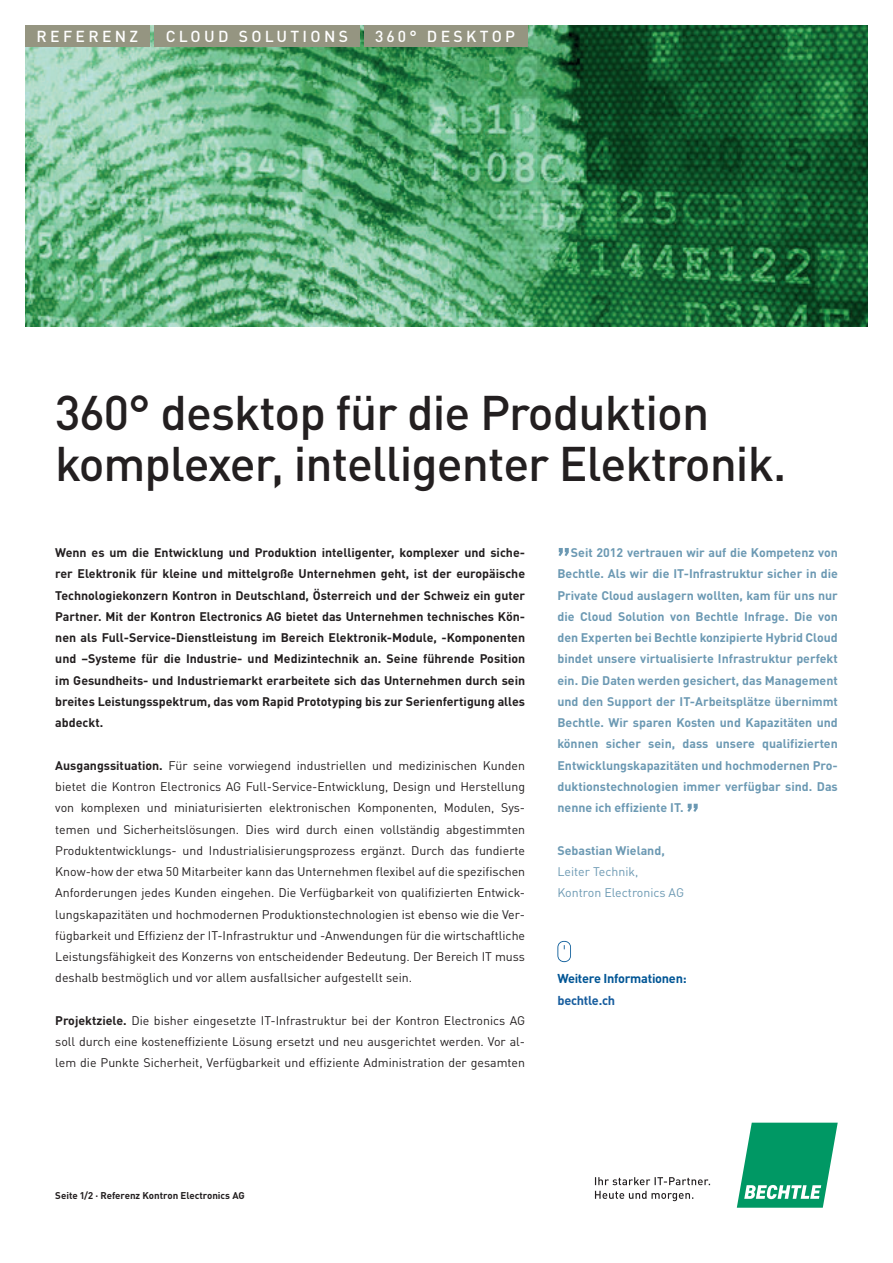
<style>
.page{position:relative;width:893px;height:1263px;background:#fff}
.page>*{position:absolute;margin:0;border:0;box-sizing:border-box;transform-origin:0 0}
.t1{font:500 48px/51px "Bechtle DIN";letter-spacing:-.02em;color:#231f20}
.t2{font:500 15.75px "Bechtle DIN";letter-spacing:.21em;color:#fff}
.t3{font:700 12.75px "Bechtle DIN";letter-spacing:-.02em;color:#005595}
.t4{font:700 12.75px "Bechtle DIN";letter-spacing:-.02em;color:#175d9e}
.t5{font:12.3px/21.3px "Bechtle DIN";color:#231f20;text-align:justify}
.t6{font:700 12.3px/21.3px "Bechtle DIN";color:#231f20;text-align:justify}
.t7{font:700 12.3px/21.3px "Bechtle DIN";color:#6c99b3;text-align:justify}
.t8{font:12.3px/21.3px "Bechtle DIN";color:#6c99b3}
.t9{font:700 9.75px "Bechtle DIN";color:#231f20}
.s1{font-weight:700}
</style>
<div class="page">
<img style="left:26px;top:26px;width:841px;height:301px">
<svg style="left:558px;top:548px;width:11px;height:8px"></svg>
<svg style="left:687px;top:804px;width:11px;height:8px"></svg>
<div style="left:26px;top:26px;width:124px;height:21px;background:#959581"></div>
<div style="left:155px;top:26px;width:205px;height:21px;background:#959581"></div>
<div style="left:364px;top:26px;width:164px;height:21px;background:#959581"></div>
<svg style="left:737px;top:1123px;width:101px;height:85px"></svg>
<svg style="left:595px;top:1191px;width:98px;height:10px"></svg>
<svg style="left:595px;top:1177px;width:115px;height:8px"></svg>
<svg style="left:557px;top:940px;width:14px;height:23px"></svg>
<p class="t2" style="left:37px;top:23px;width:103px">REFERENZ</p>
<p class="t2" style="left:166px;top:23px;width:184px">CLOUD SOLUTIONS</p>
<p class="t2" style="left:375px;top:23px;width:142px">360° DESKTOP</p>
<h1 class="t1" style="left:55px;top:381px;width:733px">360° desktop für die Produktion komplexer, intelligenter Elektronik.</h1>
<p class="t6" style="left:55px;top:540px;width:471px">Wenn es um die Entwicklung und Produktion intelligenter, komplexer und siche&shy;rer Elektronik für kleine und mittelgroße Unternehmen geht, ist der europäische Technologiekonzern Kontron in Deutschland, Österreich und der Schweiz ein guter Partner. Mit der Kontron Electronics AG bietet das Unternehmen technisches Kön&shy;nen als Full-Service-Dienstleistung im Bereich Elektronik-Module, -Komponenten und –Systeme für die Industrie- und Medizintechnik an. Seine führende Position im Gesundheits- und Industriemarkt erarbeitete sich das Unternehmen durch sein breites Leistungsspektrum, das vom Rapid Prototyping bis zur Serienfertigung alles abdeckt.</p>
<p class="t5" style="left:55px;top:753px;width:471px"><span class="s1">Ausgangssituation.</span> Für seine vorwiegend industriellen und medizinischen Kunden bietet die Kontron Electronics AG Full-Service-Entwicklung, Design und Herstellung von komplexen und miniaturisierten elektronischen Komponenten, Modulen, Sys&shy;temen und Sicherheitslösungen. Dies wird durch einen vollständig abgestimmten Produktentwicklungs- und Industrialisierungsprozess ergänzt. Durch das fundierte Know-how der etwa 50 Mitarbeiter kann das Unternehmen flexibel auf die spezifischen Anforderungen jedes Kunden eingehen. Die Verfügbarkeit von qualifizierten Entwick&shy;lungskapazitäten und hochmodernen Produktionstechnologien ist ebenso wie die Ver&shy;fügbarkeit und Effizienz der IT-Infrastruktur und -Anwendungen für die wirtschaftliche Leistungsfähigkeit des Konzerns von entscheidender Bedeutung. Der Bereich IT muss deshalb bestmöglich und vor allem ausfallsicher aufgestellt sein.</p>
<p class="t5" style="left:55px;top:1008px;width:471px"><span class="s1">Projektziele.</span> Die bisher eingesetzte IT-Infrastruktur bei der Kontron Electronics AG soll durch eine kosteneffiziente Lösung ersetzt und neu ausgerichtet werden. Vor al&shy;lem die Punkte Sicherheit, Verfügbarkeit und effiziente Administration der gesamten</p>
<p class="t7" style="left:557px;top:540px;width:282px;text-indent:14px">Seit 2012 vertrauen wir auf die Kompetenz von Bechtle. Als wir die IT-Infrastruktur sicher in die Private Cloud auslagern wollten, kam für uns nur die Cloud Solution von Bechtle Infrage. Die von den Experten bei Bechtle konzipierte Hybrid Cloud bindet unsere virtualisierte Infrastruktur perfekt ein. Die Daten werden gesichert, das Management und den Support der IT-Arbeitsplätze übernimmt Bechtle. Wir sparen Kosten und Kapazitäten und können sicher sein, dass unsere qualifizierten Entwicklungskapazitäten und hochmodernen Pro&shy;duktionstechnologien immer verfügbar sind. Das nenne ich effiziente IT.</p>
<p class="t7" style="left:557px;top:838px;width:109px">Sebastian Wieland,</p>
<p class="t8" style="left:557px;top:860px;width:128px">Leiter Technik,<br>Kontron Electronics AG</p>
<p class="t3" style="left:557px;top:968px;width:131px">Weitere Informationen:</p>
<p class="t4" style="left:557px;top:989px;width:59px">bechtle.ch</p>
<p class="t9" style="left:55px;top:1187px;width:191px">Seite 1/2 · Referenz Kontron Electronics AG</p>
</div>
